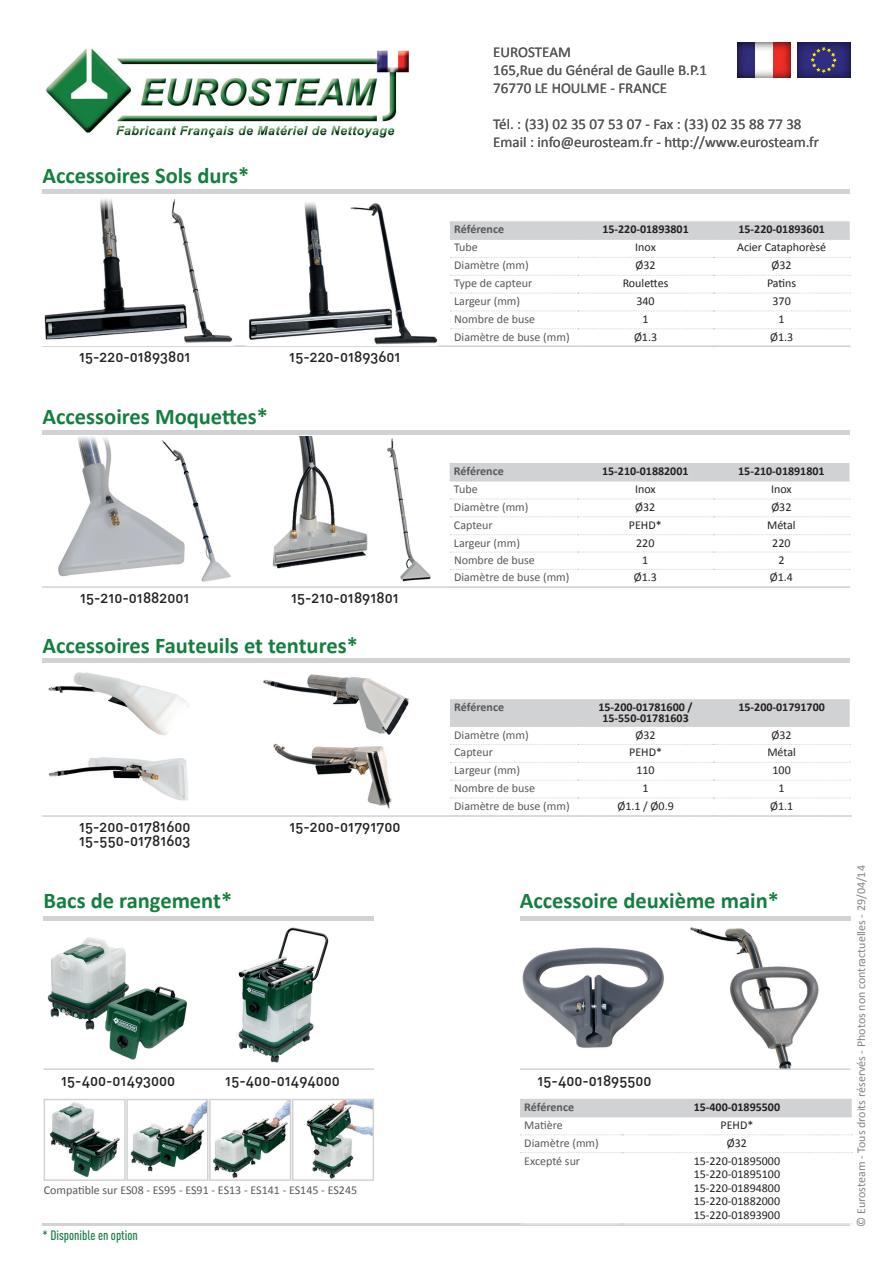
<style>
.page{position:relative;width:893px;height:1263px;background:#fff}
.page>*{position:absolute;margin:0;border:0;box-sizing:border-box;transform-origin:0 0}
.t1{font:700 22.5px "Calibri";color:#147e3f}
.t2{font:15px/13.5px "DIN Medium Alternate";color:#231f20}
.t3{font:15px/18px "Calibri";color:#57585a}
.t4{font:500 13.5px "DIN Cond";color:#147e3f}
.t5{font:12px "Calibri";color:#57585a}
.t6{font:12px/13.5px "Calibri";color:#231f20;text-align:justify}
.t7{font:700 12px/10.5px "Calibri";color:#231f20;text-align:center}
.t8{font:12px "Calibri";color:#808285}
.t9{font:700 12px "Calibri";letter-spacing:-.005em;color:#57585a}
</style>
<div class="page">
<div style="left:450px;top:221px;width:400px;height:17px;background:#d1d2d4"></div>
<hr style="left:450px;top:238px;width:127px;height:2px;background:#d1d2d4">
<hr style="left:577px;top:238px;width:137px;height:2px;background:#d1d2d4">
<hr style="left:714px;top:238px;width:136px;height:2px;background:#d1d2d4">
<svg style="left:450px;top:257px;width:400px;height:1px"></svg>
<svg style="left:450px;top:275px;width:400px;height:1px"></svg>
<svg style="left:450px;top:293px;width:400px;height:1px"></svg>
<svg style="left:450px;top:311px;width:400px;height:1px"></svg>
<svg style="left:450px;top:328px;width:400px;height:1px"></svg>
<div style="left:450px;top:463px;width:399px;height:17px;background:#d1d2d4"></div>
<hr style="left:450px;top:480px;width:127px;height:1px;background:#d1d2d4">
<hr style="left:577px;top:480px;width:136px;height:1px;background:#d1d2d4">
<hr style="left:713px;top:480px;width:136px;height:1px;background:#d1d2d4">
<svg style="left:450px;top:499px;width:400px;height:1px"></svg>
<svg style="left:450px;top:516px;width:400px;height:1px"></svg>
<svg style="left:450px;top:534px;width:400px;height:1px"></svg>
<svg style="left:450px;top:552px;width:400px;height:1px"></svg>
<svg style="left:450px;top:569px;width:400px;height:1px"></svg>
<div style="left:450px;top:699px;width:400px;height:26px;background:#d1d2d4"></div>
<hr style="left:450px;top:725px;width:127px;height:2px;background:#d1d2d4">
<hr style="left:577px;top:725px;width:137px;height:2px;background:#d1d2d4">
<hr style="left:714px;top:725px;width:136px;height:2px;background:#d1d2d4">
<svg style="left:450px;top:744px;width:400px;height:1px"></svg>
<svg style="left:450px;top:762px;width:400px;height:1px"></svg>
<svg style="left:450px;top:780px;width:400px;height:1px"></svg>
<svg style="left:450px;top:797px;width:400px;height:1px"></svg>
<img style="left:263px;top:674px;width:146px;height:135px">
<img style="left:48px;top:672px;width:141px;height:129px">
<img style="left:46px;top:48px;width:363px;height:90px">
<svg style="left:737px;top:42px;width:54px;height:36px"></svg>
<div style="left:795px;top:42px;width:57px;height:39px;background:#231f20;opacity:.75"></div>
<hr style="left:42px;top:1224px;width:808px;height:2px;background:#d1d2d4">
<hr style="left:43px;top:189px;width:807px;height:4px;background:#d1d2d4">
<hr style="left:42px;top:345px;width:808px;height:2px;background:#d1d2d4">
<hr style="left:43px;top:430px;width:807px;height:4px;background:#d1d2d4">
<img style="left:208px;top:920px;width:148px;height:143px">
<img style="left:43px;top:920px;width:148px;height:140px">
<hr style="left:44px;top:916px;width:330px;height:4px;background:#d1d2d4">
<hr style="left:44px;top:1068px;width:330px;height:2px;background:#d1d2d4">
<img style="left:683px;top:920px;width:149px;height:148px">
<img style="left:520px;top:920px;width:147px;height:128px">
<hr style="left:520px;top:916px;width:330px;height:4px;background:#d1d2d4">
<hr style="left:520px;top:1068px;width:330px;height:2px;background:#d1d2d4">
<div style="left:520px;top:1099px;width:332px;height:17px;background:#d1d2d4"></div>
<hr style="left:520px;top:1116px;width:102px;height:1px;background:#d1d2d4">
<hr style="left:622px;top:1116px;width:230px;height:1px;background:#d1d2d4">
<svg style="left:520px;top:1134px;width:332px;height:1px"></svg>
<svg style="left:520px;top:1152px;width:332px;height:1px"></svg>
<svg style="left:520px;top:1223px;width:332px;height:1px"></svg>
<img style="left:49px;top:1102px;width:71px;height:75px">
<div style="left:44px;top:1099px;width:82px;height:82px;border:2px solid #d1d2d4"></div>
<img style="left:130px;top:1102px;width:75px;height:70px">
<div style="left:126px;top:1099px;width:82px;height:82px;border:2px solid #d1d2d4"></div>
<img style="left:213px;top:1102px;width:75px;height:76px">
<div style="left:209px;top:1099px;width:82px;height:82px;border:2px solid #d1d2d4"></div>
<img style="left:306px;top:1102px;width:65px;height:76px">
<div style="left:292px;top:1099px;width:82px;height:82px;border:2px solid #d1d2d4"></div>
<hr style="left:42px;top:586px;width:808px;height:2px;background:#d1d2d4">
<hr style="left:43px;top:659px;width:807px;height:4px;background:#d1d2d4">
<hr style="left:42px;top:815px;width:810px;height:2px;background:#d1d2d4">
<img style="left:44px;top:198px;width:189px;height:145px">
<img style="left:248px;top:202px;width:190px;height:143px">
<img style="left:58px;top:436px;width:173px;height:146px">
<img style="left:272px;top:436px;width:159px;height:146px">
<h1 class="t1" style="left:43px;top:159px;width:208px">Accessoires Sols durs*</h1>
<p class="t2" style="left:79px;top:350px;width:113px">15-220-01893801</p>
<p class="t2" style="left:289px;top:350px;width:113px">15-220-01893601</p>
<h1 class="t1" style="left:43px;top:400px;width:227px">Accessoires Moquettes*</h1>
<p class="t2" style="left:80px;top:591px;width:111px">15-210-01882001</p>
<p class="t2" style="left:291px;top:591px;width:109px">15-210-01891801</p>
<h1 class="t1" style="left:43px;top:629px;width:317px">Accessoires Fauteuils et tentures*</h1>
<p class="t2" style="left:79px;top:820px;width:113px">15-200-01781600<br>15-550-01781603</p>
<p class="t2" style="left:289px;top:820px;width:112px">15-200-01791700</p>
<h1 class="t1" style="left:44px;top:884px;width:190px">Bacs de rangement*</h1>
<p class="t2" style="left:61px;top:1073px;width:116px">15-400-01493000</p>
<p class="t2" style="left:225px;top:1073px;width:116px">15-400-01494000</p>
<p class="t5" style="left:44px;top:1182px;width:315px">Compatible sur ES08 - ES95 - ES91 - ES13 - ES141 - ES145 - ES245</p>
<p class="t4" style="left:43px;top:1227px;width:97px">* Disponible en option</p>
<p class="t3" style="left:493px;top:43px;width:215px">EUROSTEAM<br>165,Rue du Général de Gaulle B.P.1<br>76770 LE HOULME - FRANCE</p>
<p class="t3" style="left:493px;top:115px;width:327px">Tél. : (33) 02 35 07 53 07 - Fax : (33) 02 35 88 77 38<br>Email : info@eurosteam.fr - http://www.eurosteam.fr</p>
<p class="t3" style="left:672px;top:133px;width:11px">t</p>
<p class="t9" style="left:454px;top:221px;width:51px">Référence</p>
<p class="t7" style="left:602px;top:224px;width:88px">15-220-01893801</p>
<p class="t7" style="left:738px;top:224px;width:88px">15-220-01893601</p>
<p class="t5" style="left:454px;top:239px;width:25px">Tube</p>
<p class="t6" style="left:635px;top:240px;width:22px">Inox</p>
<p class="t6" style="left:737px;top:240px;width:90px">Acier Cataphorèsé</p>
<p class="t5" style="left:454px;top:257px;width:76px">Diamètre (mm)</p>
<p class="t6" style="left:635px;top:258px;width:22px">Ø32</p>
<p class="t6" style="left:772px;top:258px;width:22px">Ø32</p>
<p class="t5" style="left:454px;top:275px;width:80px">Type de capteur</p>
<p class="t6" style="left:623px;top:276px;width:47px">Roulettes</p>
<p class="t6" style="left:767px;top:276px;width:31px">Patins</p>
<p class="t5" style="left:454px;top:293px;width:67px">Largeur (mm)</p>
<p class="t6" style="left:636px;top:294px;width:20px">340</p>
<p class="t6" style="left:772px;top:294px;width:20px">370</p>
<p class="t5" style="left:454px;top:311px;width:82px">Nombre de buse</p>
<p class="t6" style="left:642px;top:312px;width:8px">1</p>
<p class="t6" style="left:779px;top:312px;width:8px">1</p>
<p class="t5" style="left:454px;top:328px;width:117px">Diamètre de buse (mm)</p>
<p class="t6" style="left:634px;top:330px;width:25px">Ø1.3</p>
<p class="t6" style="left:770px;top:330px;width:25px">Ø1.3</p>
<p class="t9" style="left:454px;top:462px;width:51px">Référence</p>
<p class="t7" style="left:602px;top:465px;width:88px">15-210-01882001</p>
<p class="t7" style="left:738px;top:465px;width:88px">15-210-01891801</p>
<p class="t5" style="left:454px;top:481px;width:25px">Tube</p>
<p class="t6" style="left:635px;top:482px;width:22px">Inox</p>
<p class="t6" style="left:771px;top:482px;width:22px">Inox</p>
<p class="t5" style="left:454px;top:499px;width:76px">Diamètre (mm)</p>
<p class="t6" style="left:635px;top:500px;width:22px">Ø32</p>
<p class="t6" style="left:771px;top:500px;width:22px">Ø32</p>
<p class="t5" style="left:454px;top:516px;width:40px">Capteur</p>
<p class="t6" style="left:629px;top:518px;width:34px">PEHD*</p>
<p class="t6" style="left:767px;top:518px;width:30px">Métal</p>
<p class="t5" style="left:454px;top:534px;width:67px">Largeur (mm)</p>
<p class="t6" style="left:636px;top:536px;width:20px">220</p>
<p class="t6" style="left:772px;top:536px;width:20px">220</p>
<p class="t5" style="left:454px;top:552px;width:82px">Nombre de buse</p>
<p class="t6" style="left:642px;top:553px;width:8px">1</p>
<p class="t6" style="left:778px;top:553px;width:8px">2</p>
<p class="t5" style="left:454px;top:569px;width:117px">Diamètre de buse (mm)</p>
<p class="t6" style="left:634px;top:570px;width:25px">Ø1.3</p>
<p class="t6" style="left:770px;top:570px;width:25px">Ø1.4</p>
<p class="t9" style="left:454px;top:699px;width:51px">Référence</p>
<p class="t7" style="left:598px;top:701px;width:96px">15-200-01781600 /<br>15-550-01781603</p>
<p class="t7" style="left:738px;top:701px;width:88px">15-200-01791700</p>
<p class="t5" style="left:454px;top:726px;width:76px">Diamètre (mm)</p>
<p class="t6" style="left:635px;top:727px;width:22px">Ø32</p>
<p class="t6" style="left:772px;top:727px;width:22px">Ø32</p>
<p class="t5" style="left:454px;top:744px;width:40px">Capteur</p>
<p class="t6" style="left:629px;top:745px;width:34px">PEHD*</p>
<p class="t6" style="left:767px;top:745px;width:30px">Métal</p>
<p class="t5" style="left:454px;top:762px;width:67px">Largeur (mm)</p>
<p class="t6" style="left:636px;top:763px;width:20px">110</p>
<p class="t6" style="left:772px;top:763px;width:20px">100</p>
<p class="t5" style="left:454px;top:780px;width:82px">Nombre de buse</p>
<p class="t6" style="left:642px;top:781px;width:8px">1</p>
<p class="t6" style="left:779px;top:781px;width:8px">1</p>
<p class="t5" style="left:454px;top:798px;width:117px">Diamètre de buse (mm)</p>
<p class="t6" style="left:617px;top:799px;width:58px">Ø1.1 / Ø0.9</p>
<p class="t6" style="left:770px;top:799px;width:25px">Ø1.1</p>
<h1 class="t1" style="left:520px;top:884px;width:261px">Accessoire deuxième main*</h1>
<p class="t2" style="left:537px;top:1073px;width:115px">15-400-01895500</p>
<p class="t9" style="left:524px;top:1098px;width:51px">Référence</p>
<p class="t7" style="left:694px;top:1101px;width:88px">15-400-01895500</p>
<p class="t5" style="left:524px;top:1117px;width:40px">Matière</p>
<p class="t6" style="left:720px;top:1118px;width:34px">PEHD*</p>
<p class="t5" style="left:524px;top:1134px;width:76px">Diamètre (mm)</p>
<p class="t6" style="left:727px;top:1136px;width:22px">Ø32</p>
<p class="t5" style="left:524px;top:1152px;width:57px">Excepté sur</p>
<p class="t6" style="left:694px;top:1153px;width:88px">15-220-01895000<br>15-220-01895100<br>15-220-01894800<br>15-220-01882000<br>15-220-01893900</p>
<p class="t8" style="left:853px;top:1227px;width:363px;rotate:-90deg">© Eurosteam - Tous droits réservés - Photos non contractuelles - 29/04/14</p>
</div>
